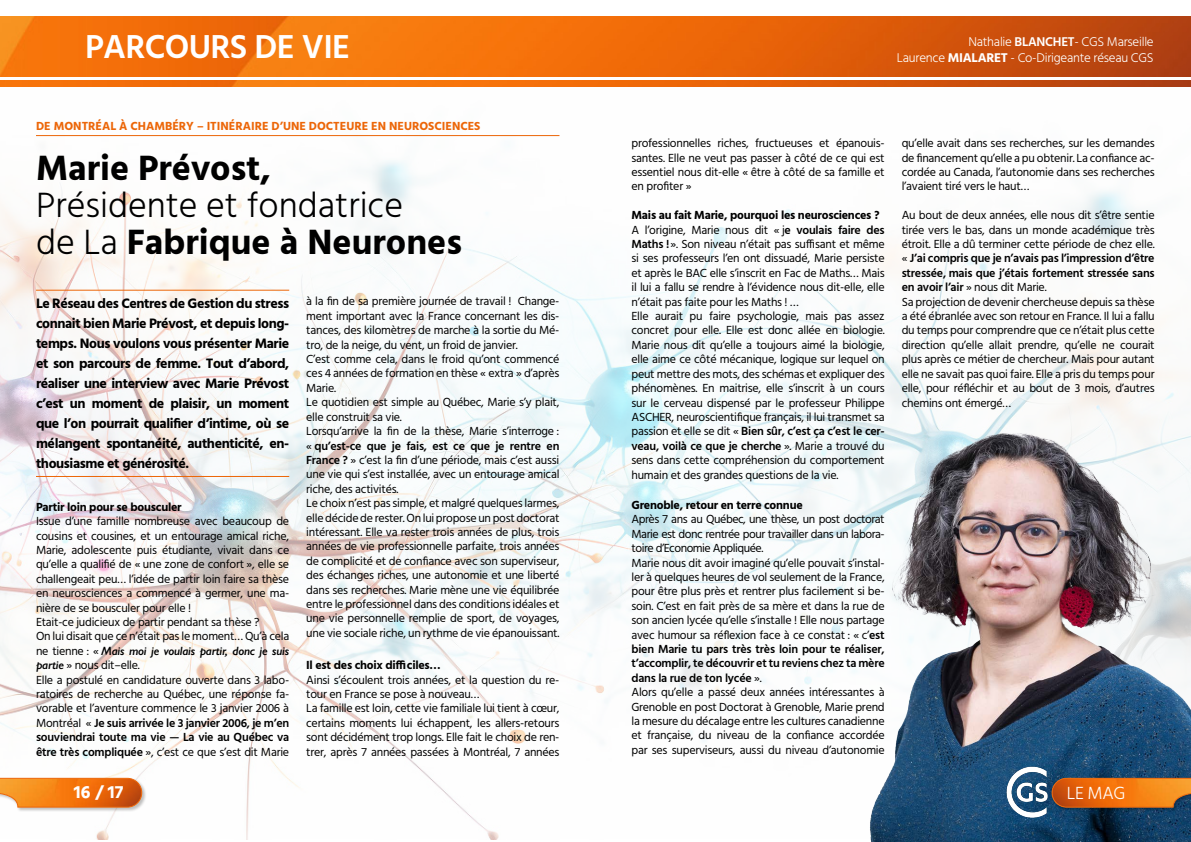
<style>
.page{position:relative;width:1191px;height:842px;background:#fff}
.page>*{position:absolute;margin:0;border:0;box-sizing:border-box;transform-origin:0 0}
.t1{font:300 36px/37px "Hind";color:#000}
.t2{font:700 36px "Hind";color:#000}
.t3{font:600 34px "Hind";letter-spacing:-.02em;color:#fff}
.t4{font:700 18px "Hind";color:#fff}
.t5{font:300 18px "Hind";color:#fff}
.t6{font:700 14px/20px "Hind";letter-spacing:-.03em;color:#000;text-align:justify}
.t7{font:300 13px/15.6px "Hind";letter-spacing:-.02em;color:#fff;text-align:right}
.t8{font:12px/14.4px "Hind";letter-spacing:-.02em;color:#000}
.t9{font:700 12px "Hind";letter-spacing:-.02em;color:#000}
.t10{font:700 12px "Hind";color:#ec6608}
.t11{font:italic 600 12px "Gill Sans";letter-spacing:-.02em;color:#000}
.s1{font-weight:600}
.s2{font-weight:700}
.s3{font-family:"Hind";font-weight:400;font-style:normal}
.s4{font-family:"Gill Sans";font-weight:600;font-style:italic}
</style>
<div class="page">
<img style="left:0;top:81px;width:1191px;height:758px">
<hr style="left:36px;top:290px;width:253px;height:1px;background:#ec6608">
<hr style="left:36px;top:476px;width:253px;height:1px;background:#ec6608">
<img style="left:0;top:16px;width:1191px;height:61px">
<hr style="left:36px;top:135px;width:523px;height:1px;background:#ec6608">
<div style="left:0;top:777px;width:147px;height:35px;background:#000;opacity:.25"></div>
<svg style="left:0;top:778px;width:142px;height:29px"></svg>
<img style="left:821px;top:376px;width:370px;height:466px">
<div style="left:1051px;top:777px;width:140px;height:35px;background:#000;opacity:.25"></div>
<svg style="left:1065px;top:778px;width:126px;height:29px"></svg>
<img style="left:998px;top:758px;width:67px;height:65px">
<h2 class="t3" style="left:85px;top:23px;width:267px">PARCOURS DE VIE</h2>
<p class="t7" style="left:897px;top:35px;width:258px">Nathalie <span class="s1">BLANCHET</span>- CGS Marseille<br>Laurence <span class="s2">MIALARET</span> - Co-Dirigeante réseau CGS</p>
<p class="t10" style="left:36px;top:118px;width:446px">DE MONTRÉAL À CHAMBÉRY – ITINÉRAIRE D’UNE DOCTEURE EN NEUROSCIENCES</p>
<h1 class="t2" style="left:36px;top:147px;width:236px">Marie Prévost,</h1>
<h1 class="t1" style="left:36px;top:189px;width:427px">Présidente et fondatrice<br>de La <span class="s2">Fabrique à Neurones</span></h1>
<p class="t6" style="left:36px;top:293px;width:255px">Le Réseau des Centres de Gestion du stress connait bien Marie Prévost, et depuis long&shy;temps. Nous voulons vous présenter Marie et son parcours de femme. Tout d’abord, réaliser une interview avec Marie Prévost c’est un moment de plaisir, un moment que l’on pourrait qualifier d’intime, où se mélangent spontanéité, authenticité, en&shy;thousiasme et générosité.</p>
<p class="t9" style="left:36px;top:500px;width:147px">Partir loin pour se bousculer</p>
<p class="t8" style="left:36px;top:515px;width:255px">Issue d’une famille nombreuse avec beaucoup de cousins et cousines, et un entourage amical riche, Marie, adolescente puis étudiante, vivait dans ce qu’elle a qualifié de « une zone de confort », elle se challengeait peu… l’idée de partir loin faire sa thèse en neurosciences a commencé à germer, une ma&shy;nière de se bousculer pour elle !<br>Etait-ce judicieux de partir pendant sa thèse ?<br>On lui disait que ce n’était pas le moment… Qu’à cela</p>
<p class="t11" style="left:36px;top:643px;width:255px"><span class="s3">ne tienne : «</span> Mais moi je voulais partir, donc je suis</p>
<p class="t8" style="left:36px;top:659px;width:255px"><span class="s4">partie</span> » nous dit–elle.<br>Elle a postulé en candidature ouverte dans 3 labo&shy;ratoires de recherche au Québec, une réponse fa&shy;vorable et l’aventure commence le 3 janvier 2006 à Montréal « <span class="s1">Je suis arrivée le 3 janvier 2006, je m’en souviendrai toute ma vie — La vie au Québec va être très compliquée</span> », c’est ce que s’est dit Marie</p>
<p class="t8" style="left:306px;top:295px;width:255px">à la fin de sa première journée de travail ! Change&shy;ment important avec la France concernant les dis&shy;tances, des kilomètres de marche à la sortie du Mé&shy;tro, de la neige, du vent, un froid de janvier.<br>C’est comme cela, dans le froid qu’ont commencé ces 4 années de formation en thèse « extra » d’après Marie.<br>Le quotidien est simple au Québec, Marie s’y plait, elle construit sa vie.<br>Lorsqu’arrive la fin de la thèse, Marie s’interroge : « <span class="s1">qu’est-ce que je fais, est ce que je rentre en France ?</span> » c’est la fin d’une période, mais c’est aussi une vie qui s’est installée, avec un entourage amical riche, des activités.<br>Le choix n’est pas simple, et malgré quelques larmes, elle décide de rester. On lui propose un post doctorat intéressant. Elle va rester trois années de plus, trois années de vie professionnelle parfaite, trois années de complicité et de confiance avec son superviseur, des échanges riches, une autonomie et une liberté dans ses recherches. Marie mène une vie équilibrée entre le professionnel dans des conditions idéales et une vie personnelle remplie de sport, de voyages, une vie sociale riche, un rythme de vie épanouissant.</p>
<p class="t9" style="left:306px;top:658px;width:136px">Il est des choix difficiles…</p>
<p class="t8" style="left:306px;top:673px;width:255px">Ainsi s’écoulent trois années, et la question du re&shy;tour en France se pose à nouveau…<br>La famille est loin, cette vie familiale lui tient à cœur, certains moments lui échappent, les allers-retours sont décidément trop longs. Elle fait le choix de ren&shy;trer, après 7 années passées à Montréal, 7 années</p>
<p class="t8" style="left:631px;top:137px;width:255px;text-align:justify">professionnelles riches, fructueuses et épanouis&shy;santes. Elle ne veut pas passer à côté de ce qui est essentiel nous dit-elle « être à côté de sa famille et en profiter »</p>
<p class="t8" style="left:631px;top:209px;width:255px"><span class="s2">Mais au fait Marie, pourquoi les neurosciences ?<br></span>A l’origine, Marie nous dit « j<span class="s1">e voulais faire des Maths !</span>». Son niveau n’était pas suffisant et même si ses professeurs l’en ont dissuadé, Marie persiste et après le BAC elle s’inscrit en Fac de Maths… Mais il lui a fallu se rendre à l’évidence nous dit-elle, elle n’était pas faite pour les Maths ! …<br>Elle aurait pu faire psychologie, mais pas assez concret pour elle. Elle est donc allée en biologie.<br>Marie nous dit qu’elle a toujours aimé la biologie, elle aime ce côté mécanique, logique sur lequel on peut mettre des mots, des schémas et expliquer des phénomènes. En maitrise, elle s’inscrit à un cours sur le cerveau dispensé par le professeur Philippe ASCHER, neuroscientifique français, il lui transmet sa passion et elle se dit « <span class="s1">Bien sûr, c’est ça c’est le cer&shy;veau, voilà ce que je cherche</span> ». Marie a trouvé du sens dans cette compréhension du comportement humain et des grandes questions de la vie.</p>
<p class="t9" style="left:631px;top:498px;width:173px">Grenoble, retour en terre connue</p>
<p class="t8" style="left:631px;top:513px;width:255px">Après 7 ans au Québec, une thèse, un post doctorat Marie est donc rentrée pour travailler dans un labora&shy;toire d’Economie Appliquée.<br>Marie nous dit avoir imaginé qu’elle pouvait s’instal&shy;ler à quelques heures de vol seulement de la France, pour être plus près et rentrer plus facilement si be&shy;soin. C’est en fait près de sa mère et dans la rue de son ancien lycée qu’elle s’installe ! Elle nous partage avec humour sa réflexion face à ce constat : « c’<span class="s1">est bien Marie tu pars très très loin pour te réaliser, t’accomplir, te découvrir et tu reviens chez ta mère dans la rue de ton lycée</span> ».<br>Alors qu’elle a passé deux années intéressantes à Grenoble en post Doctorat à Grenoble, Marie prend la mesure du décalage entre les cultures canadienne et française, du niveau de la confiance accordée par ses superviseurs, aussi du niveau d’autonomie</p>
<p class="t8" style="left:901px;top:137px;width:254px;text-align:justify">qu’elle avait dans ses recherches, sur les demandes de financement qu’elle a pu obtenir. La confiance ac&shy;cordée au Canada, l’autonomie dans ses recherches l’avaient tiré vers le haut…</p>
<p class="t8" style="left:901px;top:209px;width:254px">Au bout de deux années, elle nous dit s’être sentie tirée vers le bas, dans un monde académique très étroit. Elle a dû terminer cette période de chez elle. « <span class="s1">J’ai compris que je n’avais pas l’impression d’être stressée, mais que j’étais fortement stressée sans en avoir l’air</span> » nous dit Marie.<br>Sa projection de devenir chercheuse depuis sa thèse a été ébranlée avec son retour en France. Il lui a fallu du temps pour comprendre que ce n’était plus cette direction qu’elle allait prendre, qu’elle ne courait plus après ce métier de chercheur. Mais pour autant elle ne savait pas quoi faire. Elle a pris du temps pour elle, pour réfléchir et au bout de 3 mois, d’autres chemins ont émergé…</p>
<h3 class="t4" style="left:74px;top:781px;width:51px">16 / 17</h3>
<h3 class="t5" style="left:1066px;top:781px;width:60px">LE MAG</h3>
</div>
